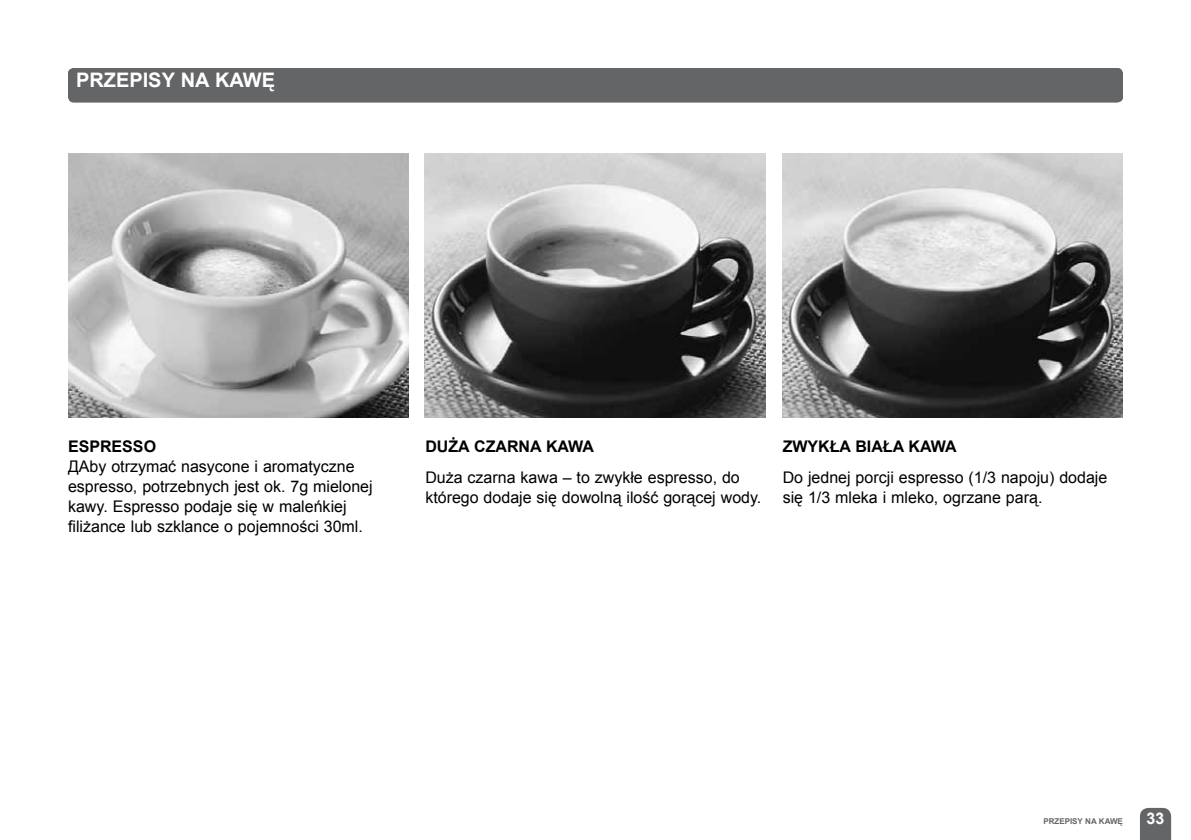
<style>
.page{position:relative;width:1191px;height:840px;background:#fff}
.page>*{position:absolute;margin:0;border:0;box-sizing:border-box;transform-origin:0 0}
.t1{font:700 20px "Arial";color:#fff}
.t2{font:16px/20px "Arial";color:#000}
.t3{font:700 16px "Arial";color:#000}
.t4{font:700 16px "Arial";color:#fff}
.t5{font:700 8px "Arial";color:#646567}
</style>
<div class="page">
<svg style="left:1140px;top:807px;width:31px;height:32px"></svg>
<div style="left:68px;top:68px;width:1055px;height:34px;background:#646567;border-radius:6px"></div>
<img style="left:68px;top:153px;width:340px;height:264px">
<img style="left:782px;top:153px;width:341px;height:264px">
<img style="left:425px;top:153px;width:340px;height:264px">
<p class="t1" style="left:76px;top:66px;width:200px">PRZEPISY NA KAWĘ</p>
<p class="t1" style="left:76px;top:66px;width:14px">MAIN</p>
<p class="t1" style="left:133px;top:66px;width:29px">HEAD</p>
<p class="t3" style="left:68px;top:435px;width:23px">ESPRESSO</p>
<p class="t2" style="left:68px;top:456px;width:306px">ДAby otrzymać nasycone i aromatyczne espresso, potrzebnych jest ok. 7g mielonej kawy. Espresso podaje się w maleńkiej filiżance lub szklance o pojemności 30ml.</p>
<p class="t3" style="left:425px;top:435px;width:170px">DUŻA CZARNA KAWA</p>
<p class="t2" style="left:425px;top:467px;width:337px">Duża czarna kawa – to zwykłe espresso, do którego dodaje się dowolną ilość gorącej wody.</p>
<p class="t3" style="left:782px;top:435px;width:175px">ZWYKŁA BIAŁA KAWA</p>
<p class="t2" style="left:782px;top:467px;width:326px">Do jednej porcji espresso (1/3 napoju) dodaje się 1/3 mleka i mleko, ogrzane parą.</p>
<p class="t5" style="left:1043px;top:815px;width:81px">PRZEPISY NA KAWĘ</p>
<p class="t4" style="left:1146px;top:807px;width:19px">33</p>
</div>
